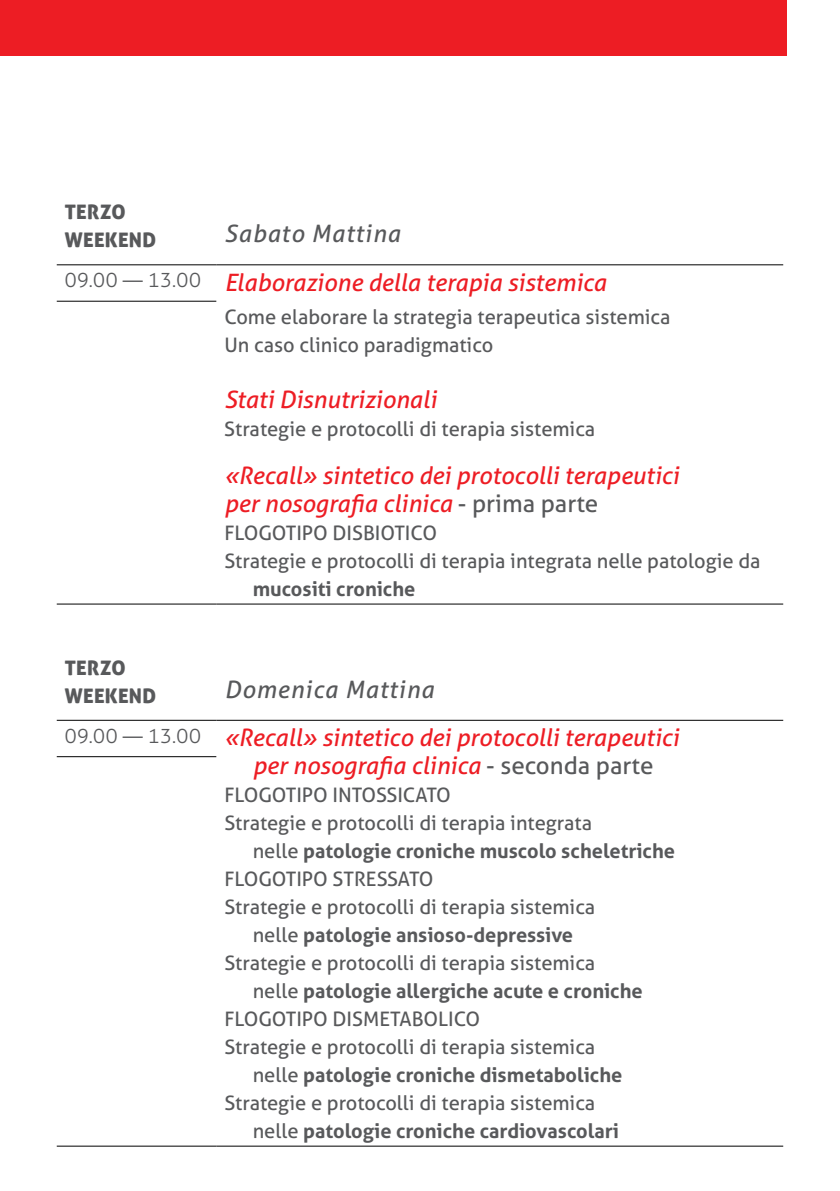
<style>
.page{position:relative;width:840px;height:1191px;background:#fff}
.page>*{position:absolute;margin:0;border:0;box-sizing:border-box;transform-origin:0 0}
.t1{font:italic 24px/48.4px "Aller";color:#ed1d24}
.t2{font:20px/28px "Aller";color:#58595b}
.t3{font:700 20px "Aller";color:#58595b}
.t4{font:20px/28px "Aller Display";letter-spacing:.02em;color:#58595b}
.s1{color:#58595b}
.s2{font-weight:300;font-style:normal;font-size:20px;color:#58595b}
.s3{font-style:normal;color:#58595b}
.s4{font-weight:400}
</style>
<div class="page">
<div style="left:0;top:0;width:785px;height:56px;background:#ed1d24"></div>
<hr style="left:57px;top:264px;width:159px;height:1px;background:#000">
<hr style="left:216px;top:264px;width:566px;height:1px;background:#000">
<hr style="left:57px;top:603px;width:159px;height:1px;background:#000">
<hr style="left:216px;top:603px;width:566px;height:1px;background:#000">
<hr style="left:57px;top:301px;width:159px;height:1px;background:#000">
<hr style="left:57px;top:720px;width:159px;height:1px;background:#000">
<hr style="left:216px;top:720px;width:566px;height:1px;background:#000">
<hr style="left:57px;top:1145px;width:159px;height:1px;background:#000">
<hr style="left:216px;top:1145px;width:566px;height:1px;background:#000">
<hr style="left:57px;top:756px;width:159px;height:1px;background:#000">
<p class="t4" style="left:65px;top:198px;width:93px">TERZO<br>WEEKEND</p>
<p class="t1" style="left:65px;top:209px;width:543px;text-indent:159px"><span class="s1">Sabato Mattina<br></span><span class="s2">09.00 — 13.00</span> Elaborazione della terapia sistemica</p>
<p class="t2" style="left:224px;top:303px;width:447px">Come elaborare la strategia terapeutica sistemica<br>Un caso clinico paradigmatico</p>
<p class="t1" style="left:224px;top:375px;width:214px">Stati Disnutrizionali</p>
<p class="t2" style="left:224px;top:415px;width:372px">Strategie e protocolli di terapia sistemica</p>
<p class="t1" style="left:224px;top:461px;width:456px;line-height:28px">«Recall» sintetico dei protocolli terapeutici per nosografia clinica <span class="s3">- prima parte</span></p>
<p class="t2" style="left:224px;top:519px;width:537px">FLOGOTIPO DISBIOTICO<br>Strategie e protocolli di terapia integrata nelle patologie da</p>
<p class="t3" style="left:252px;top:576px;width:164px">mucositi croniche</p>
<p class="t4" style="left:65px;top:653px;width:93px">TERZO<br>WEEKEND</p>
<p class="t1" style="left:65px;top:664px;width:615px;text-indent:159px"><span class="s1">Domenica Mattina<br></span><span class="s2">09.00 — 13.00</span> «Recall» sintetico dei protocolli terapeutici</p>
<p class="t1" style="left:252px;top:741px;width:402px">per nosografia clinica <span class="s3">- seconda parte</span></p>
<p class="t2" style="left:224px;top:780px;width:228px">FLOGOTIPO INTOSSICATO</p>
<p class="t2" style="left:224px;top:808px;width:369px">Strategie e protocolli di terapia integrata</p>
<p class="t3" style="left:252px;top:838px;width:423px"><span class="s4">nelle</span> patologie croniche muscolo scheletriche</p>
<p class="t2" style="left:224px;top:864px;width:210px">FLOGOTIPO STRESSATO</p>
<p class="t2" style="left:224px;top:892px;width:372px">Strategie e protocolli di terapia sistemica</p>
<p class="t3" style="left:252px;top:922px;width:322px"><span class="s4">nelle</span> patologie ansioso-depressive</p>
<p class="t2" style="left:224px;top:948px;width:372px">Strategie e protocolli di terapia sistemica</p>
<p class="t3" style="left:252px;top:978px;width:391px"><span class="s4">nelle</span> patologie allergiche acute e croniche</p>
<p class="t2" style="left:224px;top:1004px;width:257px">FLOGOTIPO DISMETABOLICO</p>
<p class="t2" style="left:224px;top:1032px;width:372px">Strategie e protocolli di terapia sistemica</p>
<p class="t3" style="left:252px;top:1062px;width:371px"><span class="s4">nelle</span> patologie croniche dismetaboliche</p>
<p class="t2" style="left:224px;top:1088px;width:372px">Strategie e protocolli di terapia sistemica</p>
<p class="t3" style="left:252px;top:1118px;width:367px"><span class="s4">nelle</span> patologie croniche cardiovascolari</p>
</div>
